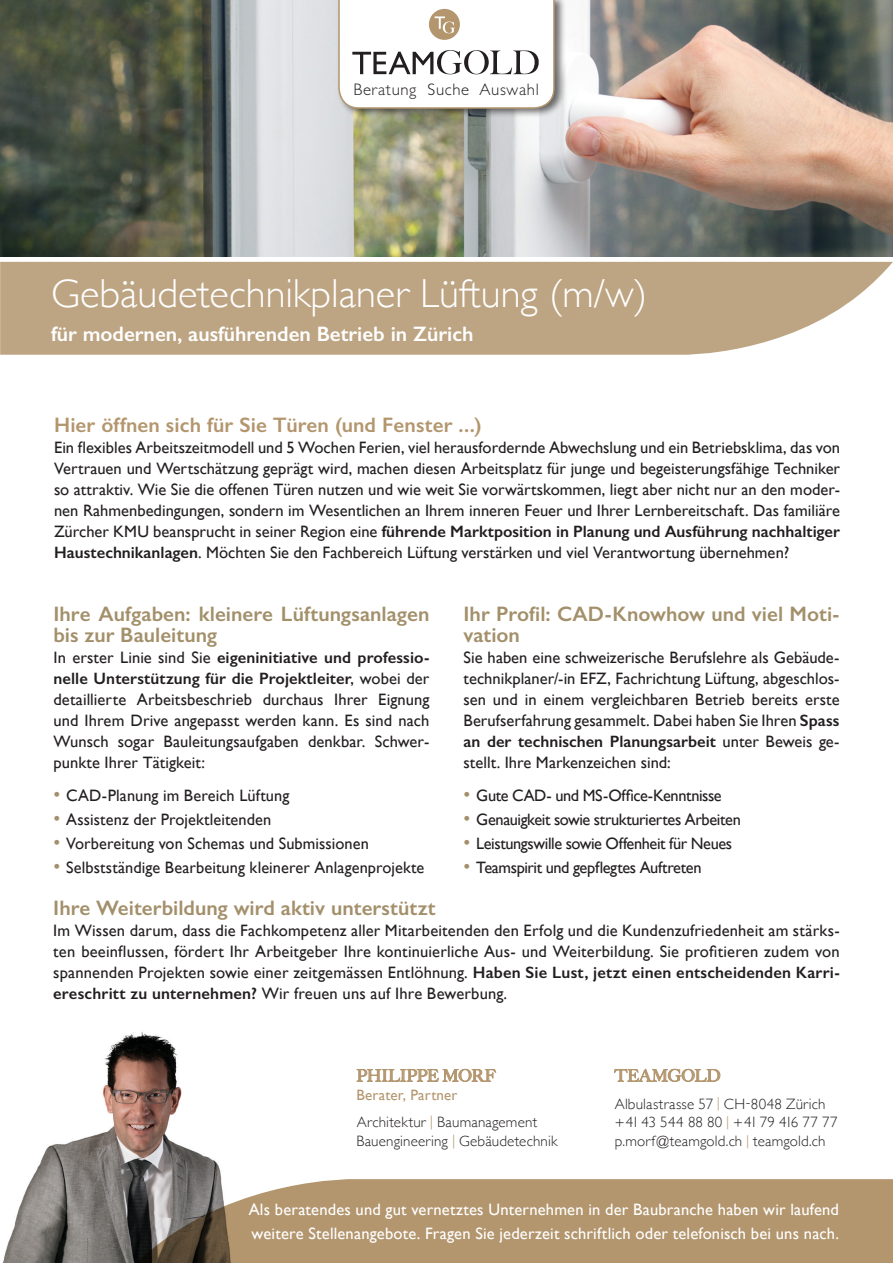
<style>
.page{position:relative;width:893px;height:1263px;background:#fff}
.page>*{position:absolute;margin:0;border:0;box-sizing:border-box;transform-origin:0 0}
.Stellenbeschrieb{font:300 40.5px "Gill Sans";color:#fff}
.Fliesstext_Titel{font:600 21px/21px "Gill Sans";color:#a3906b}
.Fliesstext_Titel-2{font:600 21px "Gill Sans";letter-spacing:.01em;color:#b3966e}
.Stellenbeschrieb-2{font:600 21px "Gill Sans";color:#fff}
.t1{font:300 16.65px "Gill Sans";letter-spacing:.04em;color:#231f20}
.Fliesstext{font:16.5px/21px "Gill Sans";color:#231f20;text-align:justify}
.Fliesstext_Titel-3{font:16.5px/21px "Gill Sans";letter-spacing:.01em;color:#231f20;text-align:justify}
.Fliesstext-2{font:16.5px "Gill Sans";letter-spacing:.01em;color:#fff}
.Fliesstext-3{font:16.5px "Gill Sans";letter-spacing:-.02em;color:#231f20}
.Fliesstext-4{font:16.5px "Gill Sans";letter-spacing:-.025em;color:#231f20}
.t2{font:500 16.5px "Big Caslon";color:#b3966e}
.t3{font:300 15px "Gill Sans";letter-spacing:.01em;color:#231f20}
.t4{font:15px "Gill Sans";letter-spacing:.01em;color:#b3966e}
.s1{font-weight:600}
.s2{font-size:19.5px;color:#a3906b}
.s3{color:#b3966e}
.s4{font-size:14.25px;color:#b3966e}
</style>
<div class="page">
<img style="left:0;top:0;width:893px;height:256px">
<svg style="left:0;top:262px;width:893px;height:93px;background:#c1aa8b"></svg>
<img style="left:2px;top:1032px;width:220px;height:231px">
<div style="left:336px;top:0;width:230px;height:117px;background:#231f20;opacity:.65"></div>
<svg style="left:137px;top:1178px;width:756px;height:85px;background:#ac926f"></svg>
<svg style="left:337px;top:0;width:218px;height:109px"></svg>
<svg style="left:614px;top:1069px;width:106px;height:13px"></svg>
<svg style="left:357px;top:1069px;width:139px;height:13px"></svg>
<p class="t1" style="left:353px;top:76px;width:187px">Beratung Suche Auswahl</p>
<p class="Stellenbeschrieb" style="left:51px;top:262px;width:598px">Gebäudetechnikplaner Lüftung (m/w)</p>
<p class="Stellenbeschrieb-2" style="left:51px;top:321px;width:424px">für modernen, ausführenden Betrieb in Zürich</p>
<p class="Fliesstext_Titel-2" style="left:54px;top:412px;width:429px">Hier öffnen sich für Sie Türen (und Fenster ...)</p>
<p class="Fliesstext" style="left:54px;top:437px;width:788px">Ein flexibles Arbeitszeitmodell und 5 Wochen Ferien, viel herausfordernde Abwechslung und ein Betriebsklima, das von Vertrauen und Wertschätzung geprägt wird, machen diesen Arbeitsplatz für junge und begeisterungsfähige Techniker so attraktiv. Wie Sie die offenen Türen nutzen und wie weit Sie vorwärtskommen, liegt aber nicht nur an den moder&shy;nen Rahmenbedingungen, sondern im Wesentlichen an Ihrem inneren Feuer und Ihrer Lernbereitschaft. Das familiäre Zürcher KMU beansprucht in seiner Region eine <span class="s1">führende Marktposition in Planung und Ausführung nachhaltiger Haustechnikanlagen</span>. Möchten Sie den Fachbereich Lüftung verstärken und viel Verantwortung übernehmen?</p>
<p class="Fliesstext_Titel" style="left:53px;top:603px;width:378px">Ihre Aufgaben: kleinere Lüftungsanlagen bis zur Bauleitung</p>
<p class="Fliesstext" style="left:53px;top:647px;width:378px">In erster Linie sind Sie <span class="s1">eigeninitiative und professio&shy;nelle Unterstützung für die Projektleiter</span>, wobei der detaillierte Arbeitsbeschrieb durchaus Ihrer Eignung und Ihrem Drive angepasst werden kann. Es sind nach Wunsch sogar Bauleitungsaufgaben denkbar. Schwer&shy;punkte Ihrer Tätigkeit:</p>
<p class="Fliesstext" style="left:53px;top:784px;width:237px"><span class="s2">•</span> CAD-Planung im Bereich Lüftung</p>
<p class="Fliesstext" style="left:53px;top:808px;width:219px"><span class="s2">•</span> Assistenz der Projektleitenden</p>
<p class="Fliesstext" style="left:53px;top:832px;width:317px"><span class="s2">•</span> Vorbereitung von Schemas und Submissionen</p>
<p class="Fliesstext" style="left:53px;top:856px;width:373px"><span class="s2">•</span> Selbstständige Bearbeitung kleinerer Anlagenprojekte</p>
<p class="Fliesstext_Titel" style="left:463px;top:603px;width:378px">Ihr Profil: CAD-Knowhow und viel Moti&shy;vation</p>
<p class="Fliesstext" style="left:463px;top:647px;width:378px">Sie haben eine schweizerische Berufslehre als Gebäude&shy;technikplaner/-in EFZ, Fachrichtung Lüftung, abgeschlos&shy;sen und in einem vergleichbaren Betrieb bereits erste Berufserfahrung gesammelt. Dabei haben Sie Ihren <span class="s1">Spass an der technischen Planungsarbeit</span> unter Beweis ge&shy;stellt. Ihre Markenzeichen sind:</p>
<p class="Fliesstext-4" style="left:463px;top:785px;width:260px"><span class="s2">•</span> Gute CAD- und MS-Office-Kenntnisse</p>
<p class="Fliesstext-3" style="left:463px;top:809px;width:279px"><span class="s2">•</span> Genauigkeit sowie strukturiertes Arbeiten</p>
<p class="Fliesstext-4" style="left:463px;top:833px;width:270px"><span class="s2">•</span> Leistungswille sowie Offenheit für Neues</p>
<p class="Fliesstext-3" style="left:463px;top:857px;width:240px"><span class="s2">•</span> Teamspirit und gepflegtes Auftreten</p>
<p class="Fliesstext_Titel" style="left:53px;top:897px;width:384px">Ihre Weiterbildung wird aktiv unterstützt</p>
<p class="Fliesstext_Titel-3" style="left:53px;top:920px;width:788px">Im Wissen darum, dass die Fachkompetenz aller Mitarbeitenden den Erfolg und die Kundenzufriedenheit am stärks&shy;ten beeinflussen, fördert Ihr Arbeitgeber Ihre kontinuierliche Aus- und Weiterbildung. Sie profitieren zudem von spannenden Projekten sowie einer zeitgemässen Entlöhnung. <span class="s1">Haben Sie Lust, jetzt einen entscheidenden Karri&shy;ereschritt zu unternehmen?</span> Wir freuen uns auf Ihre Bewerbung.</p>
<p class="t2" style="left:356px;top:1062px;width:140px">PHILIPPE MORF</p>
<p class="t4" style="left:356px;top:1086px;width:103px">Berater, Partner</p>
<p class="t3" style="left:357px;top:1111px;width:182px">Architektur <span class="s3">|</span> Baumanagement</p>
<p class="t3" style="left:356px;top:1129px;width:202px">Bauengineering <span class="s3">|</span> Gebäudetechnik</p>
<p class="t2" style="left:615px;top:1062px;width:107px">TEAMGOLD</p>
<p class="t3" style="left:615px;top:1092px;width:212px">Albulastrasse 57 <span class="s4">|</span> CH-8048 Zürich</p>
<p class="t3" style="left:615px;top:1111px;width:224px">+41 43 544 88 80 <span class="s4">|</span> +41 79 416 77 77</p>
<p class="t3" style="left:615px;top:1129px;width:212px">p.morf@teamgold.ch <span class="s4">|</span> teamgold.ch</p>
<p class="Fliesstext-2" style="left:249px;top:1199px;width:592px">Als beratendes und gut vernetztes Unternehmen in der Baubranche haben wir laufend</p>
<p class="Fliesstext-2" style="left:252px;top:1223px;width:589px">weitere Stellenangebote. Fragen Sie jederzeit schriftlich oder telefonisch bei uns nach.</p>
</div>
